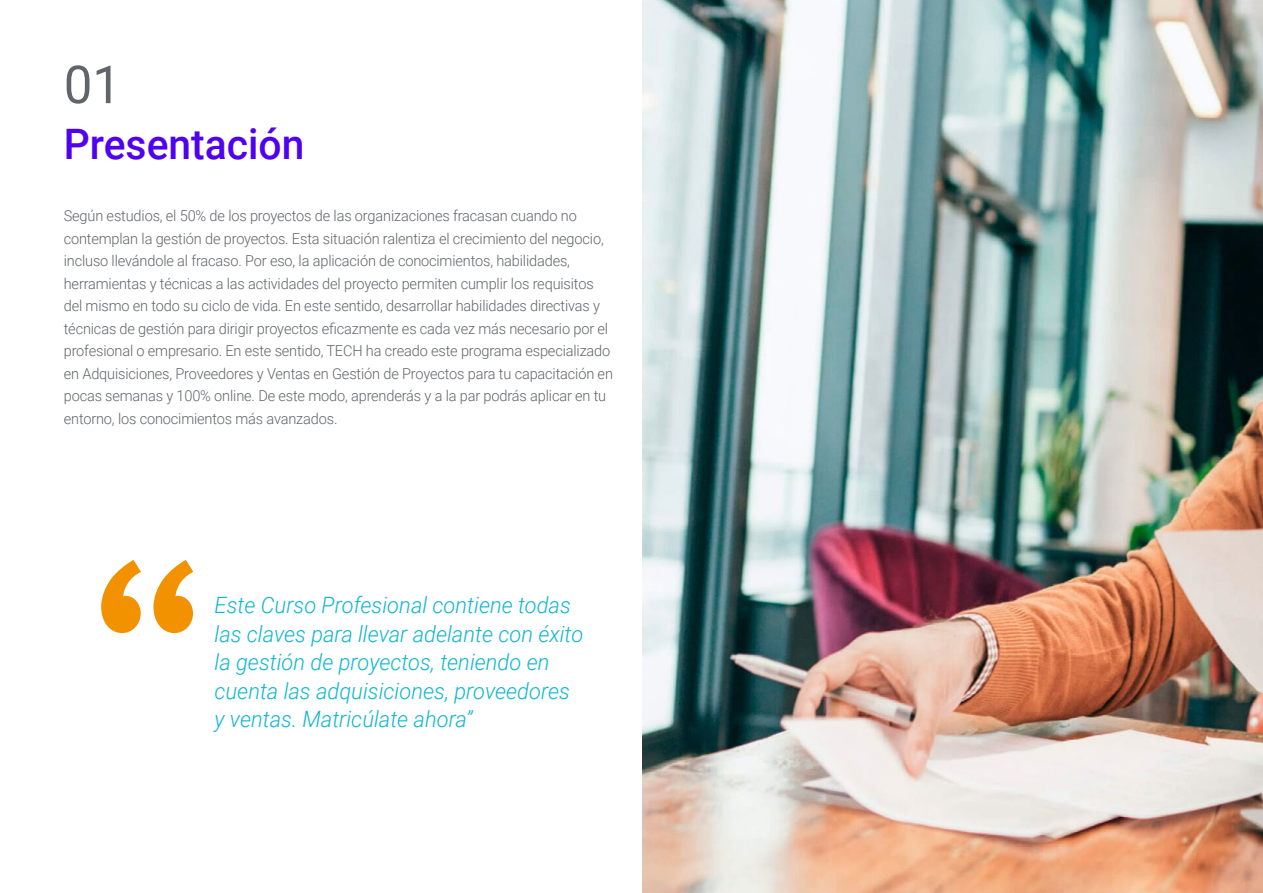
<style>
.page{position:relative;width:1263px;height:893px;background:#fff}
.page>*{position:absolute;margin:0;border:0;box-sizing:border-box;transform-origin:0 0}
.t1{font:52.5px "Roboto";color:#61646a}
.t2{font:500 42px "Roboto";color:#5002ee}
.t3{font:italic 300 22.5px/28.5px "Roboto";color:#0fb6cf}
.t4{font:300 15px/22.5px "Roboto";letter-spacing:-.01em;color:#61646a}
</style>
<div class="page">
<svg style="left:101px;top:560px;width:92px;height:73px"></svg>
<img style="left:642px;top:0;width:621px;height:893px">
<h1 class="t1" style="left:64px;top:48px;width:59px">01</h1>
<h2 class="t2" style="left:64px;top:115px;width:242px">Presentación</h2>
<p class="t4" style="left:64px;top:204px;width:551px">Según estudios, el 50% de los proyectos de las organizaciones fracasan cuando no contemplan la gestión de proyectos. Esta situación ralentiza el crecimiento del negocio, incluso llevándole al fracaso. Por eso, la aplicación de conocimientos, habilidades, herramientas y técnicas a las actividades del proyecto permiten cumplir los requisitos del mismo en todo su ciclo de vida. En este sentido, desarrollar habilidades directivas y técnicas de gestión para dirigir proyectos eficazmente es cada vez más necesario por el profesional o empresario. En este sentido, TECH ha creado este programa especializado en Adquisiciones, Proveedores y Ventas en Gestión de Proyectos para tu capacitación en pocas semanas y 100% online. De este modo, aprenderás y a la par podrás aplicar en tu entorno, los conocimientos más avanzados.</p>
<h3 class="t3" style="left:215px;top:590px;width:370px">Este Curso Profesional contiene todas las claves para llevar adelante con éxito la gestión de proyectos, teniendo en cuenta las adquisiciones, proveedores y ventas. Matricúlate ahora”</h3>
</div>
